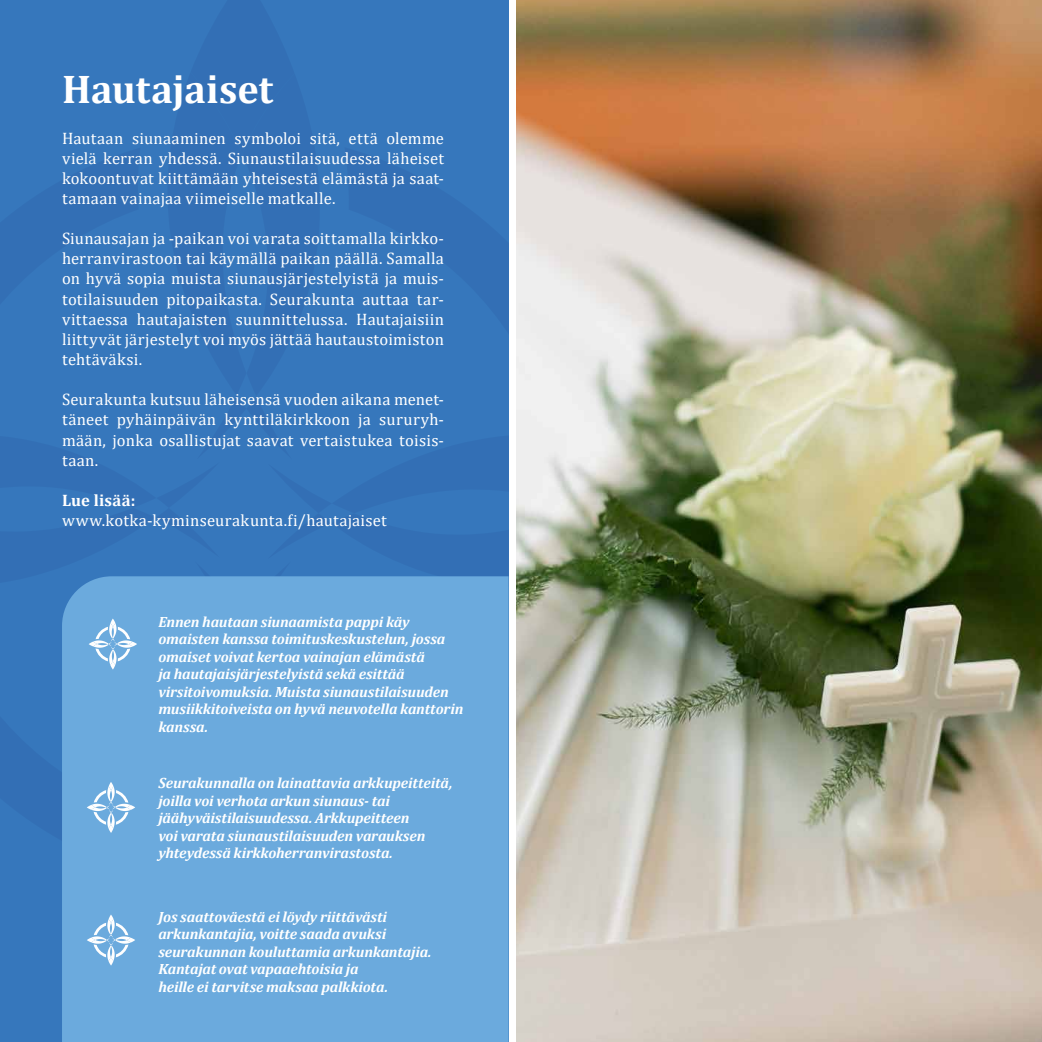
<style>
.page{position:relative;width:1042px;height:1042px;background:#fff}
.page>*{position:absolute;margin:0;border:0;box-sizing:border-box;transform-origin:0 0}
.t1{font:700 40.25px "Cambria";letter-spacing:-.005em;color:#fff}
.t2{font:16.62px/20.1px "Cambria";letter-spacing:.02em;color:#fff;text-align:justify}
.t3{font:700 16.62px "Cambria";letter-spacing:.015em;color:#fff}
.t4{font:italic 700 14.88px/17.5px "Cambria";letter-spacing:-.01em;color:#fff}
</style>
<div class="page">
<img style="left:516px;top:0;width:526px;height:1042px">
<svg style="left:0;top:0;width:508px;height:1042px;background:#4a89c7"></svg>
<svg style="left:87px;top:617px;width:51px;height:54px;background:#86b9e3"></svg>
<h1 class="t1" style="left:62px;top:61px;width:213px">Hautajaiset</h1>
<p class="t2" style="left:62px;top:128px;width:383px">Hautaan siunaaminen symboloi sitä, että olemme vielä kerran yhdessä. Siunaustilaisuudessa läheiset kokoontuvat kiittämään yhteisestä elämästä ja saat&shy;tamaan vainajaa viimeiselle matkalle.</p>
<p class="t2" style="left:62px;top:228px;width:383px">Siunausajan ja -paikan voi varata soittamalla kirkko&shy;herranvirastoon tai käymällä paikan päällä. Samalla on hyvä sopia muista siunausjärjestelyistä ja muis&shy;totilaisuuden pitopaikasta. Seurakunta auttaa tar&shy;vittaessa hautajaisten suunnittelussa. Hautajaisiin liittyvät järjestelyt voi myös jättää hautaustoimiston tehtäväksi.</p>
<p class="t2" style="left:62px;top:389px;width:383px">Seurakunta kutsuu läheisensä vuoden aikana menet&shy;täneet pyhäinpäivän kynttiläkirkkoon ja sururyh&shy;mään, jonka osallistujat saavat vertaistukea toisis&shy;taan.</p>
<p class="t3" style="left:62px;top:488px;width:75px">Lue lisää:</p>
<p class="t2" style="left:62px;top:510px;width:326px">www.kotka-kyminseurakunta.fi/hautajaiset</p>
<p class="t4" style="left:158px;top:612px;width:307px">Ennen hautaan siunaamista pappi käy omaisten kanssa toimituskeskustelun, jossa omaiset voivat kertoa vainajan elämästä<br>ja hautajaisjärjestelyistä sekä esittää virsitoivomuksia. Muista siunaustilaisuuden musiikkitoiveista on hyvä neuvotella kanttorin kanssa.</p>
<p class="t4" style="left:158px;top:774px;width:296px">Seurakunnalla on lainattavia arkkupeitteitä, joilla voi verhota arkun siunaus- tai jäähyväistilaisuudessa. Arkkupeitteen<br>voi varata siunaustilaisuuden varauksen yhteydessä kirkkoherranvirastosta.</p>
<p class="t4" style="left:158px;top:907px;width:275px">Jos saattoväestä ei löydy riittävästi arkunkantajia, voitte saada avuksi seurakunnan kouluttamia arkunkantajia.<br>Kantajat ovat vapaaehtoisia ja<br>heille ei tarvitse maksaa palkkiota.</p>
</div>
